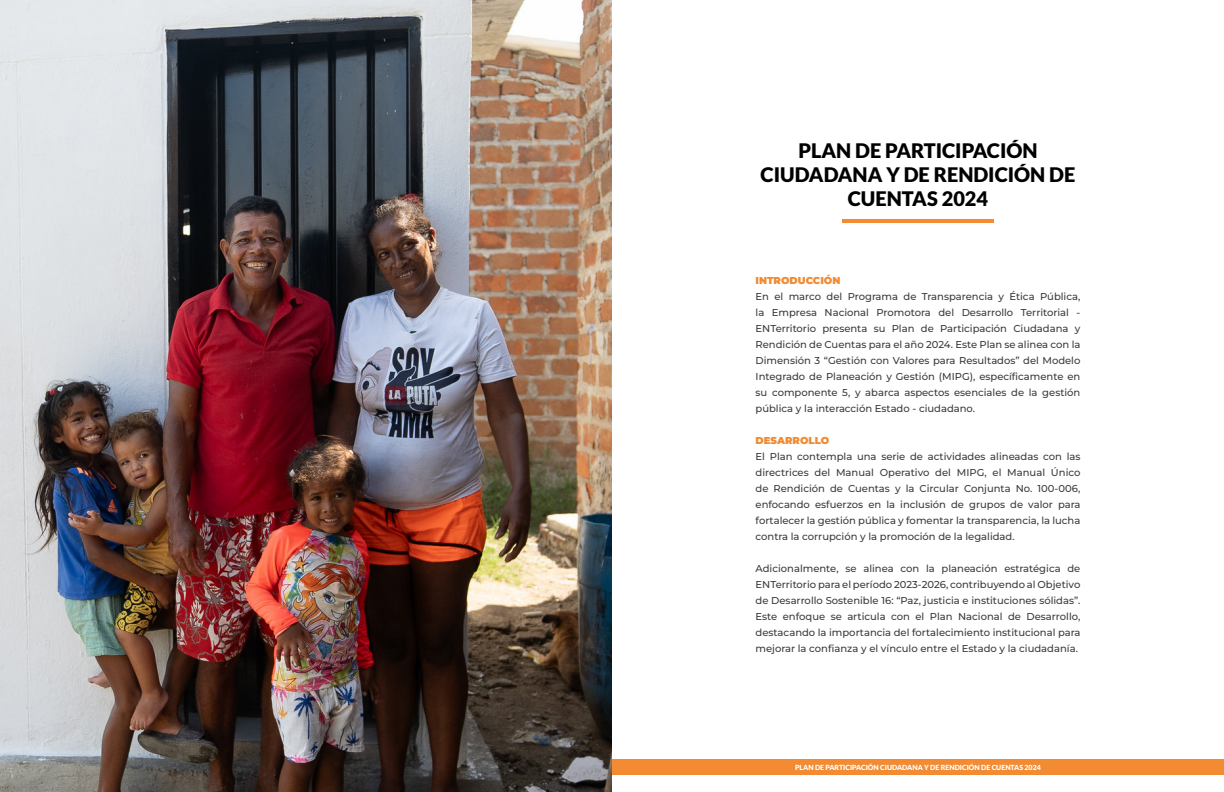
<style>
.page{position:relative;width:1224px;height:792px;background:#fff}
.page>*{position:absolute;margin:0;border:0;box-sizing:border-box;transform-origin:0 0}
.t1{font:900 20px/24px "Lato";color:#000;text-align:center}
.t2{font:500 10px/16px "Montserrat";color:#3c3c3b;text-align:justify}
.t3{font:900 10px "Montserrat";color:#f28b32}
.t4{font:900 7px "Lato";color:#fff}
</style>
<div class="page">
<div style="left:0;top:759px;width:1224px;height:16px;background:#f28b32"></div>
<img style="left:0;top:0;width:612px;height:792px">
<hr style="left:842px;top:219px;width:152px;height:4px;background:#f28b32">
<h1 class="t1" style="left:761px;top:139px;width:316px">PLAN DE PARTICIPACIÓN<br>CIUDADANA Y DE RENDICIÓN DE<br>CUENTAS 2024</h1>
<p class="t3" style="left:756px;top:274px;width:86px">INTRODUCCIÓN</p>
<p class="t2" style="left:756px;top:288px;width:326px">En el marco del Programa de Transparencia y Ética Pública, la Empresa Nacional Promotora del Desarrollo Territorial - ENTerritorio presenta su Plan de Participación Ciudadana y Rendición de Cuentas para el año 2024. Este Plan se alinea con la Dimensión 3 “Gestión con Valores para Resultados” del Modelo Integrado de Planeación y Gestión (MIPG), específicamente en su componente 5, y abarca aspectos esenciales de la gestión pública y la interacción Estado - ciudadano.</p>
<p class="t3" style="left:756px;top:434px;width:75px">DESARROLLO</p>
<p class="t2" style="left:756px;top:448px;width:326px">El Plan contempla una serie de actividades alineadas con las directrices del Manual Operativo del MIPG, el Manual Único de Rendición de Cuentas y la Circular Conjunta No. 100-006, enfocando esfuerzos en la inclusión de grupos de valor para fortalecer la gestión pública y fomentar la transparencia, la lucha contra la corrupción y la promoción de la legalidad.</p>
<p class="t2" style="left:756px;top:560px;width:326px">Adicionalmente, se alinea con la planeación estratégica de ENTerritorio para el período 2023-2026, contribuyendo al Objetivo de Desarrollo Sostenible 16: “Paz, justicia e instituciones sólidas”.<br>Este enfoque se articula con el Plan Nacional de Desarrollo, destacando la importancia del fortalecimiento institucional para mejorar la confianza y el vínculo entre el Estado y la ciudadanía.</p>
<p class="t4" style="left:795px;top:763px;width:247px">PLAN DE PARTICIPACIÓN CIUDADANA Y DE RENDICIÓN DE CUENTAS 2024</p>
</div>
